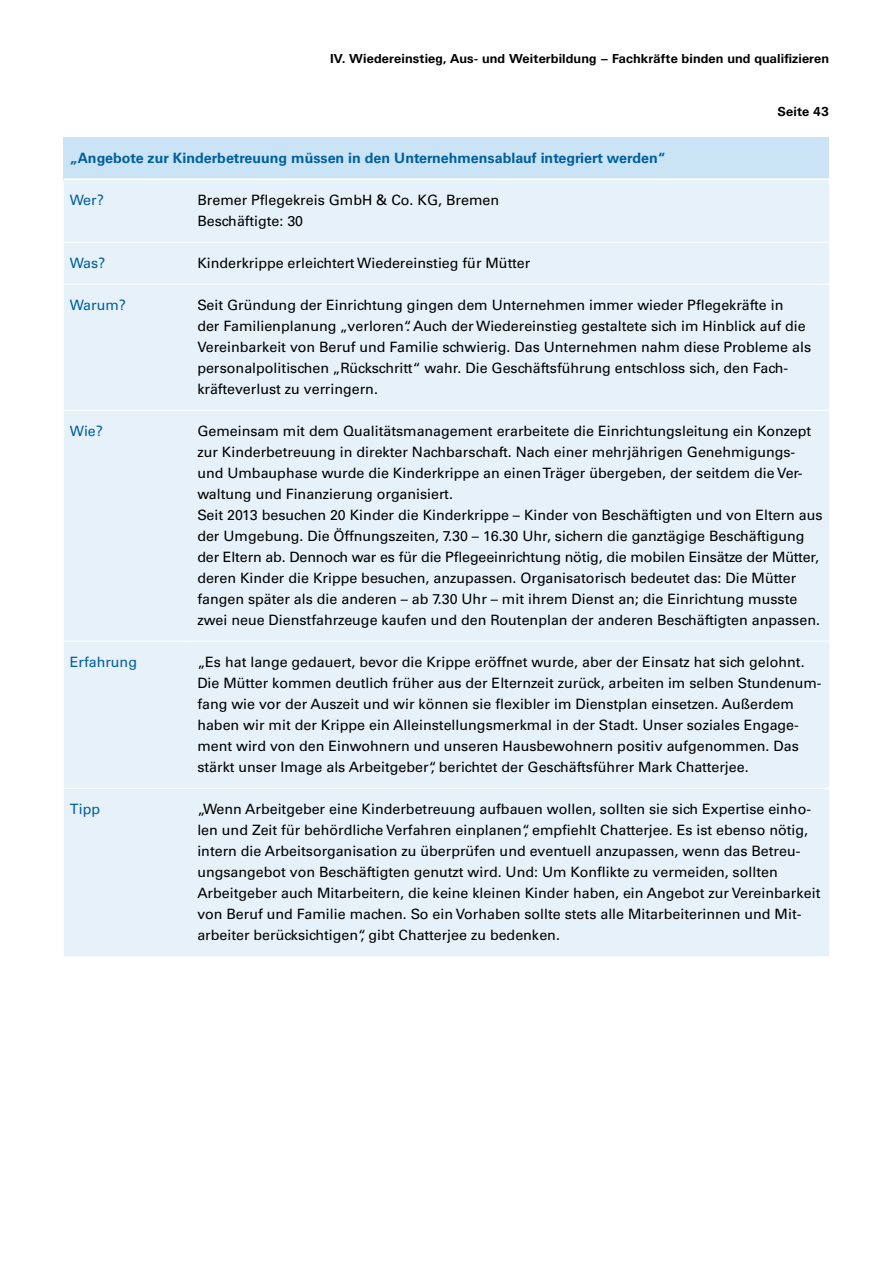
<style>
.page{position:relative;width:893px;height:1263px;background:#fff}
.page>*{position:absolute;margin:0;border:0;box-sizing:border-box;transform-origin:0 0}
.t1{font:14.25px/21px "Univers LT Std";color:#000}
.t2{font:700 14.25px "Univers LT Std";color:#00609c}
.t3{font:14.25px "Univers LT Std";color:#00609c}
.t4{font:700 12.75px "Univers BQ";letter-spacing:.01em;color:#000}
</style>
<div class="page">
<div style="left:64px;top:137px;width:765px;height:42px;background:#cbe4f5"></div>
<div style="left:64px;top:180px;width:765px;height:62px;background:#e6f1fa"></div>
<div style="left:64px;top:243px;width:765px;height:713px;background:#e6f1fa"></div>
<hr style="left:64px;top:284px;width:127px;height:1px;background:#fff">
<hr style="left:191px;top:284px;width:638px;height:1px;background:#fff">
<hr style="left:64px;top:410px;width:127px;height:1px;background:#fff">
<hr style="left:191px;top:410px;width:638px;height:1px;background:#fff">
<hr style="left:64px;top:641px;width:127px;height:1px;background:#fff">
<hr style="left:191px;top:641px;width:638px;height:1px;background:#fff">
<hr style="left:64px;top:788px;width:127px;height:1px;background:#fff">
<hr style="left:191px;top:788px;width:638px;height:1px;background:#fff">
<hr style="left:64px;top:178px;width:127px;height:2px;background:#fff">
<hr style="left:191px;top:178px;width:638px;height:2px;background:#fff">
<p class="t4" style="left:330px;top:51px;width:501px">IV. Wiedereinstieg, Aus- und Weiterbildung – Fachkräfte binden und qualifizieren</p>
<p class="t4" style="left:777px;top:104px;width:53px">Seite 43</p>
<p class="t2" style="left:70px;top:149px;width:597px">„Angebote zur Kinderbetreuung müssen in den Unternehmensablauf integriert werden“</p>
<p class="t3" style="left:70px;top:191px;width:36px">Wer?</p>
<p class="t1" style="left:197px;top:189px;width:303px">Bremer Pflegekreis GmbH &amp; Co. KG, Bremen<br>Beschäftigte: 30</p>
<p class="t3" style="left:70px;top:254px;width:37px">Was?</p>
<p class="t1" style="left:197px;top:252px;width:334px">Kinderkrippe erleichtert Wiedereinstieg für Mütter</p>
<p class="t3" style="left:70px;top:296px;width:58px">Warum?</p>
<p class="t1" style="left:197px;top:294px;width:615px">Seit Gründung der Einrichtung gingen dem Unternehmen immer wieder Pflegekräfte in<br>der Familienplanung „verloren“. Auch der Wiedereinstieg gestaltete sich im Hinblick auf die Vereinbarkeit von Beruf und Familie schwierig. Das Unternehmen nahm diese Probleme als personalpolitischen „Rückschritt“ wahr. Die Geschäftsführung entschloss sich, den Fach&shy;kräfteverlust zu verringern.</p>
<p class="t3" style="left:70px;top:422px;width:35px">Wie?</p>
<p class="t1" style="left:197px;top:420px;width:627px">Gemeinsam mit dem Qualitätsmanagement erarbeitete die Einrichtungsleitung ein Konzept zur Kinderbetreuung in direkter Nachbarschaft. Nach einer mehrjährigen Genehmigungs&shy;und Umbauphase wurde die Kinderkrippe an einen Träger übergeben, der seitdem die Ver&shy;waltung und Finanzierung organisiert.<br>Seit 2013 besuchen 20 Kinder die Kinderkrippe – Kinder von Beschäftigten und von Eltern aus der Umgebung. Die Öffnungszeiten, 7.30 – 16.30 Uhr, sichern die ganztägige Beschäftigung der Eltern ab. Dennoch war es für die Pflegeeinrichtung nötig, die mobilen Einsätze der Mütter, deren Kinder die Krippe besuchen, anzupassen. Organisatorisch bedeutet das: Die Mütter fangen später als die anderen – ab 7.30 Uhr – mit ihrem Dienst an; die Einrichtung musste zwei neue Dienstfahrzeuge kaufen und den Routenplan der anderen Beschäftigten anpassen.</p>
<p class="t3" style="left:70px;top:653px;width:69px">Erfahrung</p>
<p class="t1" style="left:197px;top:651px;width:626px">„Es hat lange gedauert, bevor die Krippe eröffnet wurde, aber der Einsatz hat sich gelohnt.<br>Die Mütter kommen deutlich früher aus der Elternzeit zurück, arbeiten im selben Stundenum&shy;fang wie vor der Auszeit und wir können sie flexibler im Dienstplan einsetzen. Außerdem haben wir mit der Krippe ein Alleinstellungsmerkmal in der Stadt. Unser soziales Engage&shy;ment wird von den Einwohnern und unseren Hausbewohnern positiv aufgenommen. Das stärkt unser Image als Arbeitgeber“, berichtet der Geschäftsführer Mark Chatterjee.</p>
<p class="t3" style="left:70px;top:800px;width:32px">Tipp</p>
<p class="t1" style="left:197px;top:798px;width:625px">„Wenn Arbeitgeber eine Kinderbetreuung aufbauen wollen, sollten sie sich Expertise einho&shy;len und Zeit für behördliche Verfahren einplanen“, empfiehlt Chatterjee. Es ist ebenso nötig, intern die Arbeitsorganisation zu überprüfen und eventuell anzupassen, wenn das Betreu&shy;ungsangebot von Beschäftigten genutzt wird. Und: Um Konflikte zu vermeiden, sollten Arbeitgeber auch Mitarbeitern, die keine kleinen Kinder haben, ein Angebot zur Vereinbarkeit von Beruf und Familie machen. So ein Vorhaben sollte stets alle Mitarbeiterinnen und Mit&shy;arbeiter berücksichtigen“, gibt Chatterjee zu bedenken.</p>
</div>
